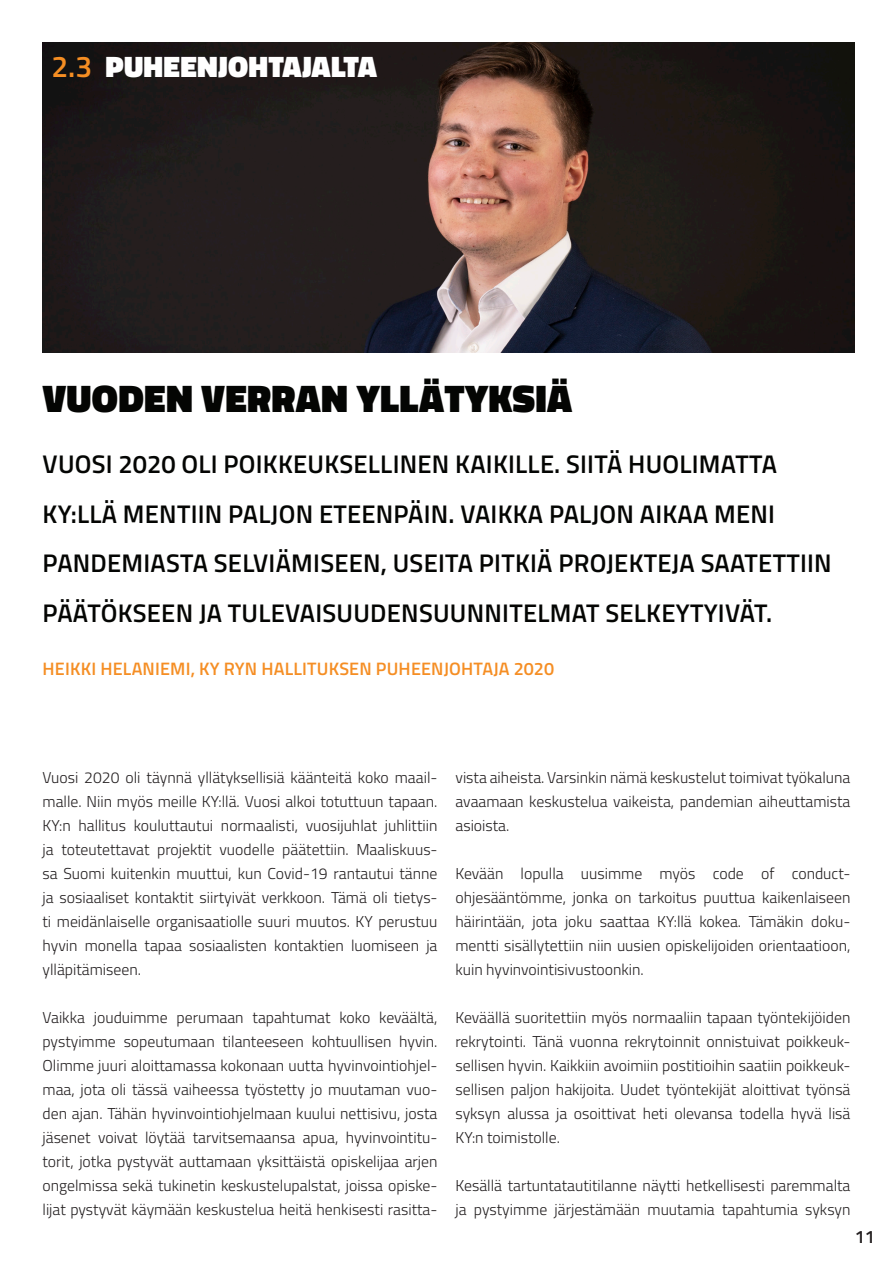
<style>
.page{position:relative;width:893px;height:1263px;background:#fff}
.page>*{position:absolute;margin:0;border:0;box-sizing:border-box;transform-origin:0 0}
.t1{font:900 39px "Titillium Web";letter-spacing:.01em;color:#040503}
.t2{font:900 30px "Titillium Web";letter-spacing:.01em;color:#fff}
.t3{font:600 25.5px/49.5px "Titillium Web";letter-spacing:.01em;color:#040503}
.t4{font:600 18px "Titillium Web";letter-spacing:.01em;color:#f58e24}
.t5{font:600 18px "Titillium Web";color:#231f20}
.t6{font:300 15.75px/24px "Titillium Web";color:#231f20;text-align:justify}
.s1{font-weight:600;color:#f58e23}
</style>
<div class="page">
<img style="left:43px;top:43px;width:812px;height:310px">
<p class="t2" style="left:52px;top:44px;width:327px"><span class="s1">2.3</span> PUHEENJOHTAJALTA</p>
<p class="t1" style="left:43px;top:370px;width:531px">VUODEN VERRAN YLLÄTYKSIÄ</p>
<p class="t3" style="left:43px;top:438px;width:791px">VUOSI 2020 OLI POIKKEUKSELLINEN KAIKILLE. SIITÄ HUOLIMATTA KY:LLÄ MENTIIN PALJON ETEENPÄIN. VAIKKA PALJON AIKAA MENI PANDEMIASTA SELVIÄMISEEN, USEITA PITKIÄ PROJEKTEJA SAATETTIIN PÄÄTÖKSEEN JA TULEVAISUUDENSUUNNITELMAT SELKEYTYIVÄT.</p>
<p class="t4" style="left:43px;top:655px;width:513px">HEIKKI HELANIEMI, KY RYN HALLITUKSEN PUHEENJOHTAJA 2020</p>
<p class="t6" style="left:43px;top:765px;width:396px">Vuosi 2020 oli täynnä yllätyksellisiä käänteitä koko maail&shy;malle. Niin myös meille KY:llä. Vuosi alkoi totuttuun tapaan.<br>KY:n hallitus kouluttautui normaalisti, vuosijuhlat juhlittiin ja toteutettavat projektit vuodelle päätettiin. Maaliskuus&shy;sa Suomi kuitenkin muuttui, kun Covid-19 rantautui tänne ja sosiaaliset kontaktit siirtyivät verkkoon. Tämä oli tietys&shy;ti meidänlaiselle organisaatiolle suuri muutos. KY perustuu hyvin monella tapaa sosiaalisten kontaktien luomiseen ja ylläpitämiseen.</p>
<p class="t6" style="left:43px;top:1005px;width:396px">Vaikka jouduimme perumaan tapahtumat koko keväältä, pystyimme sopeutumaan tilanteeseen kohtuullisen hyvin.<br>Olimme juuri aloittamassa kokonaan uutta hyvinvointiohjel&shy;maa, jota oli tässä vaiheessa työstetty jo muutaman vuo&shy;den ajan. Tähän hyvinvointiohjelmaan kuului nettisivu, josta jäsenet voivat löytää tarvitsemaansa apua, hyvinvointitu&shy;torit, jotka pystyvät auttamaan yksittäistä opiskelijaa arjen ongelmissa sekä tukinetin keskustelupalstat, joissa opiske&shy;lijat pystyvät käymään keskustelua heitä henkisesti rasitta-</p>
<p class="t6" style="left:455px;top:765px;width:396px">vista aiheista. Varsinkin nämä keskustelut toimivat työkaluna avaamaan keskustelua vaikeista, pandemian aiheuttamista asioista.</p>
<p class="t6" style="left:455px;top:861px;width:396px">Kevään lopulla uusimme myös code of conduct&shy;ohjesääntömme, jonka on tarkoitus puuttua kaikenlaiseen häirintään, jota joku saattaa KY:llä kokea. Tämäkin doku&shy;mentti sisällytettiin niin uusien opiskelijoiden orientaatioon, kuin hyvinvointisivustoonkin.</p>
<p class="t6" style="left:455px;top:1005px;width:396px">Keväällä suoritettiin myös normaaliin tapaan työntekijöiden rekrytointi. Tänä vuonna rekrytoinnit onnistuivat poikkeuk&shy;sellisen hyvin. Kaikkiin avoimiin postitioihin saatiin poikkeuk&shy;sellisen paljon hakijoita. Uudet työntekijät aloittivat työnsä syksyn alussa ja osoittivat heti olevansa todella hyvä lisä KY:n toimistolle.</p>
<p class="t6" style="left:455px;top:1173px;width:396px">Kesällä tartuntatautitilanne näytti hetkellisesti paremmalta ja pystyimme järjestämään muutamia tapahtumia syksyn</p>
<p class="t5" style="left:855px;top:1223px;width:22px">11</p>
</div>
